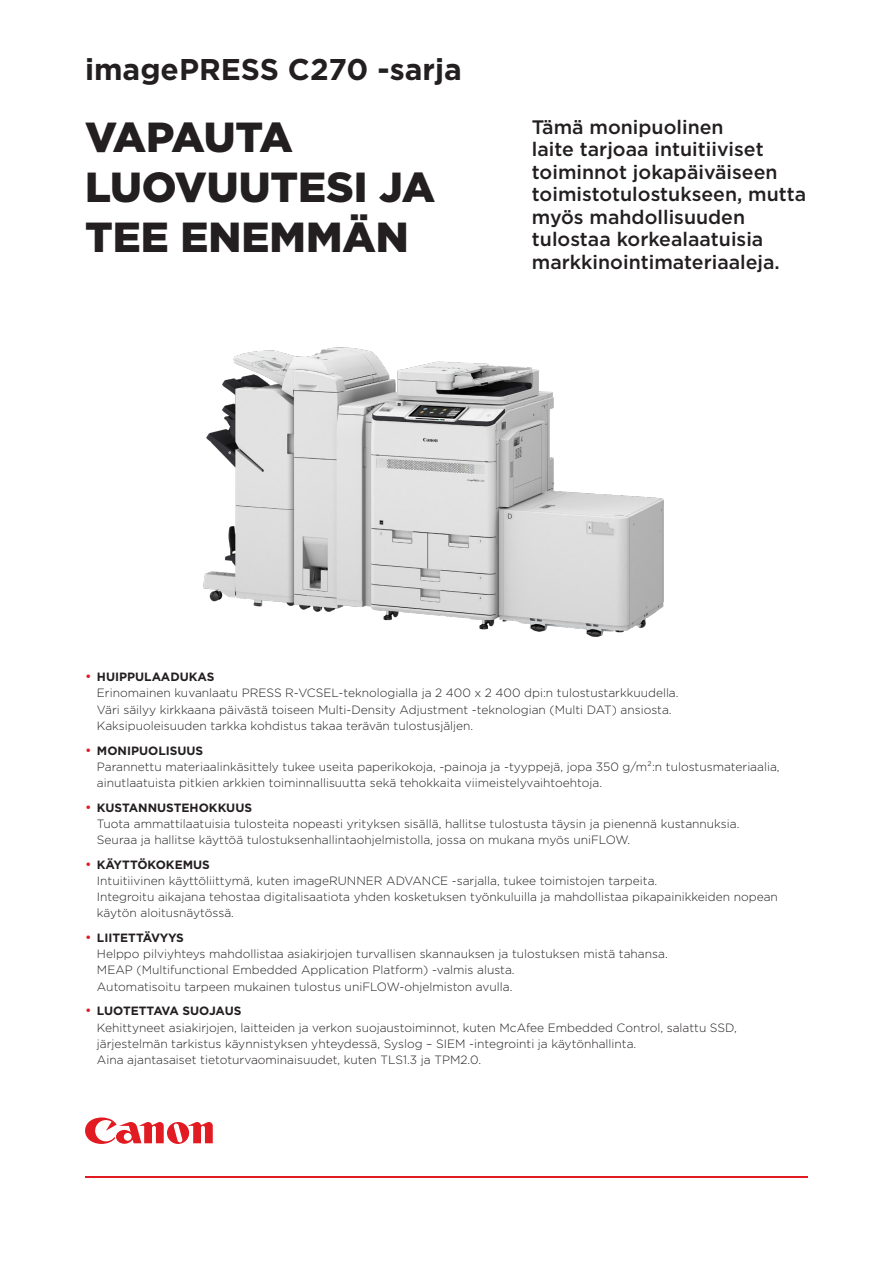
<style>
.page{position:relative;width:893px;height:1263px;background:#fff}
.page>*{position:absolute;margin:0;border:0;box-sizing:border-box;transform-origin:0 0}
.COVER_HEADER_MEDIUM{font:900 42px/50.4px "Gotham";color:#231f20}
.COVER_HEADER_SMALL{font:700 30px "Gotham";color:#231f20}
.INTRO{font:500 19.5px/22.5px "Gotham";color:#231f20}
.t1{font:300 12px/16.2px "Gotham";color:#231f20}
.s1{font-weight:400;font-size:13.5px;color:#e21a21}
.s2{font-weight:700}
</style>
<div class="page">
<svg style="left:85px;top:1117px;width:128px;height:27px"></svg>
<hr style="left:85px;top:1176px;width:723px;height:2px;background:#e21a21">
<img style="left:203px;top:348px;width:460px;height:288px">
<p class="COVER_HEADER_SMALL" style="left:85px;top:49px;width:378px">imagePRESS C270 -sarja</p>
<p class="COVER_HEADER_MEDIUM" style="left:85px;top:111px;width:352px">VAPAUTA<br>LUOVUUTESI JA<br>TEE ENEMMÄN</p>
<p class="INTRO" style="left:532px;top:115px;width:276px">Tämä monipuolinen<br>laite tarjoaa intuitiiviset toiminnot jokapäiväiseen toimistotulostukseen, mutta myös mahdollisuuden tulostaa korkealaatuisia markkinointimateriaaleja.</p>
<p class="t1" style="left:97px;top:668px;width:583px;text-indent:-12px"><span class="s1">•</span> <span class="s2">HUIPPULAADUKAS<br></span>Erinomainen kuvanlaatu PRESS R-VCSEL-teknologialla ja 2 400 x 2 400 dpi:n tulostustarkkuudella.<br>Väri säilyy kirkkaana päivästä toiseen Multi-Density Adjustment -teknologian (Multi DAT) ansiosta.<br>Kaksipuoleisuuden tarkka kohdistus takaa terävän tulostusjäljen.</p>
<p class="t1" style="left:97px;top:742px;width:684px;text-indent:-12px"><span class="s1">•</span> <span class="s2">MONIPUOLISUUS<br></span>Parannettu materiaalinkäsittely tukee useita paperikokoja, -painoja ja -tyyppejä, jopa 350 g/m²:n tulostusmateriaalia, ainutlaatuista pitkien arkkien toiminnallisuutta sekä tehokkaita viimeistelyvaihtoehtoja.</p>
<p class="t1" style="left:97px;top:799px;width:644px;text-indent:-12px"><span class="s1">•</span> <span class="s2">KUSTANNUSTEHOKKUUS<br></span>Tuota ammattilaatuisia tulosteita nopeasti yrityksen sisällä, hallitse tulostusta täysin ja pienennä kustannuksia.<br>Seuraa ja hallitse käyttöä tulostuksenhallintaohjelmistolla, jossa on mukana myös uniFLOW.</p>
<p class="t1" style="left:97px;top:856px;width:682px;text-indent:-12px"><span class="s1">•</span> <span class="s2">KÄYTTÖKOKEMUS<br></span>Intuitiivinen käyttöliittymä, kuten imageRUNNER ADVANCE -sarjalla, tukee toimistojen tarpeita.<br>Integroitu aikajana tehostaa digitalisaatiota yhden kosketuksen työnkuluilla ja mahdollistaa pikapainikkeiden nopean käytön aloitusnäytössä.</p>
<p class="t1" style="left:97px;top:929px;width:572px;text-indent:-12px"><span class="s1">•</span> <span class="s2">LIITETTÄVYYS<br></span>Helppo pilviyhteys mahdollistaa asiakirjojen turvallisen skannauksen ja tulostuksen mistä tahansa.<br>MEAP (Multifunctional Embedded Application Platform) -valmis alusta.<br>Automatisoitu tarpeen mukainen tulostus uniFLOW-ohjelmiston avulla.</p>
<p class="t1" style="left:97px;top:1003px;width:641px;text-indent:-12px"><span class="s1">•</span> <span class="s2">LUOTETTAVA SUOJAUS<br></span>Kehittyneet asiakirjojen, laitteiden ja verkon suojaustoiminnot, kuten McAfee Embedded Control, salattu SSD, järjestelmän tarkistus käynnistyksen yhteydessä, Syslog – SIEM -integrointi ja käytönhallinta.<br>Aina ajantasaiset tietoturvaominaisuudet, kuten TLS1.3 ja TPM2.0.</p>
</div>
